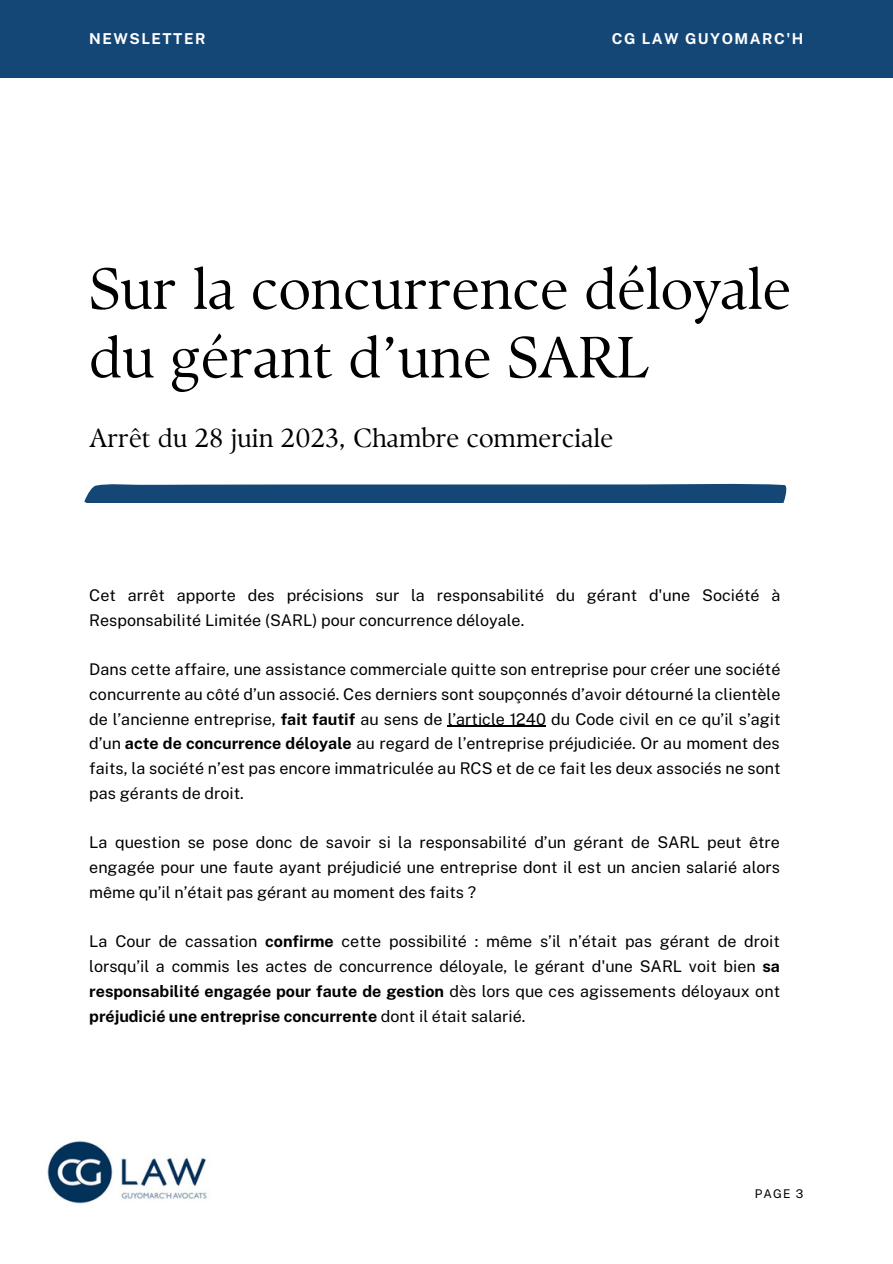
<style>
.page{position:relative;width:893px;height:1264px;background:#fff}
.page>*{position:absolute;margin:0;border:0;box-sizing:border-box;transform-origin:0 0}
.t1{font:58.05px/68.6px "TY Serif D";color:#000}
.t2{font:26.25px "TY Serif D";color:#000}
.t3{font:16.2px/24.8px "Public Sans";color:#000;text-align:justify}
.t4{font:700 15px "Public Sans";letter-spacing:.1em;color:#fff}
.t5{font:12px "Public Sans";color:#000}
.s1{font-weight:700}
</style>
<div class="page">
<div style="left:0;top:0;width:892px;height:77px;background:#144776"></div>
<img style="left:47px;top:1141px;width:160px;height:63px">
<hr style="left:447px;top:725px;width:99px;height:2px;background:#000">
<svg style="left:84px;top:483px;width:703px;height:19px;background:#285681"></svg>
<p class="t4" style="left:89px;top:30px;width:118px">NEWSLETTER</p>
<p class="t4" style="left:612px;top:30px;width:193px">CG LAW GUYOMARC'H</p>
<p class="t1" style="left:89px;top:254px;width:703px">Sur la concurrence déloyale du gérant d’une SARL</p>
<p class="t2" style="left:89px;top:422px;width:525px">Arrêt du 28 juin 2023, Chambre commerciale</p>
<p class="t3" style="left:89px;top:582px;width:692px">Cet arrêt apporte des précisions sur la responsabilité du gérant d'une Société à<br>Responsabilité Limitée (SARL) pour concurrence déloyale.</p>
<p class="t3" style="left:89px;top:657px;width:692px">Dans cette affaire, une assistance commerciale quitte son entreprise pour créer une société concurrente au côté d’un associé. Ces derniers sont soupçonnés d’avoir détourné la clientèle de l’ancienne entreprise, <span class="s1">fait fautif</span> au sens de l’article 1240 du Code civil en ce qu’il s’agit d’un <span class="s1">acte de concurrence déloyale</span> au regard de l’entreprise préjudiciée. Or au moment des faits, la société n’est pas encore immatriculée au RCS et de ce fait les deux associés ne sont pas gérants de droit.</p>
<p class="t3" style="left:89px;top:830px;width:692px">La question se pose donc de savoir si la responsabilité d’un gérant de SARL peut être engagée pour une faute ayant préjudicié une entreprise dont il est un ancien salarié alors même qu’il n’était pas gérant au moment des faits ?</p>
<p class="t3" style="left:89px;top:929px;width:692px">La Cour de cassation <span class="s1">confirme</span> cette possibilité : même s’il n’était pas gérant de droit lorsqu’il a commis les actes de concurrence déloyale, le gérant d'une SARL voit bien <span class="s1">sa responsabilité engagée pour faute de gestion</span> dès lors que ces agissements déloyaux ont <span class="s1">préjudicié une entreprise concurrente</span> dont il était salarié.</p>
<p class="t5" style="left:754px;top:1186px;width:50px">PAGE 3</p>
</div>
